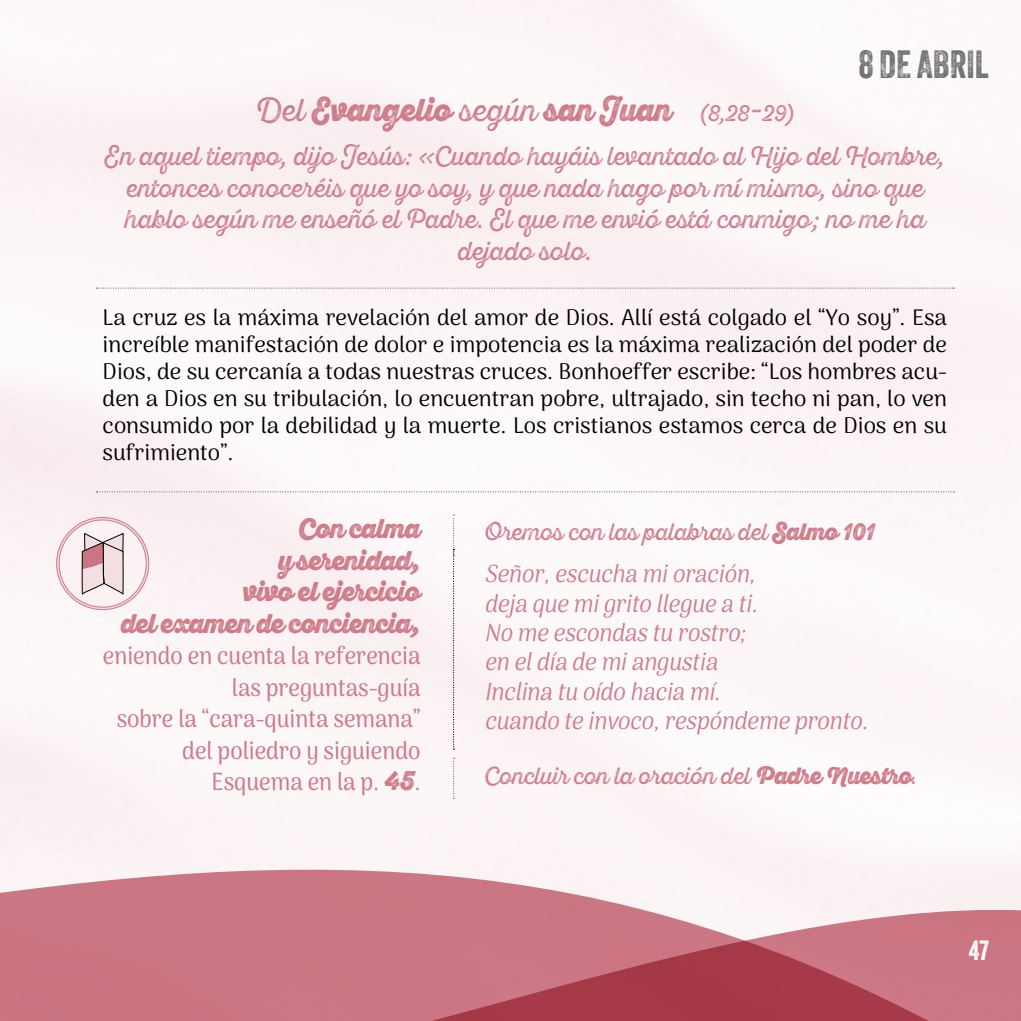
<style>
.page{position:relative;width:1021px;height:1021px;background:#fff}
.page>*{position:absolute;margin:0;border:0;box-sizing:border-box;transform-origin:0 0}
.t1{font:38.25px "Veneer Two";color:#706f6f}
.t2{font:31.5px "Sant Elia Rough Black Two";color:#cf7c8a;scale:.91 1}
.t3{font:27px/31.5px "Sant Elia Rough Black Two";letter-spacing:-.02em;color:#cf7c8a;text-align:right;scale:.91 1}
.t4{font:27px "Veneer";color:#fff}
.t5{font:25.88px/31.5px "Sant Elia Rough Two";color:#cf7c8a;text-align:center;scale:.91 1}
.t6{font:italic 24.75px/29.2px "Arima Koshi";color:#cf7c8a;scale:.91 1}
.t7{font:500 24.75px/31.5px "Arima Koshi";color:#cf7c8a;text-align:right;scale:.91 1}
.t8{font:23.62px "Sant Elia Rough Two";letter-spacing:-.01em;color:#cf7c8a;scale:.91 1}
.t9{font:22.5px/27px "Arima Koshi";color:#000;text-align:justify}
.s1{font-family:"Sant Elia Rough Two"}
.s2{font-family:"Sant Elia Rough Two";font-size:22.5px}
.s3{font-family:"Sant Elia Rough Black Two";font-weight:400;font-size:27px}
.s4{font-family:"Sant Elia Rough Black Two"}
</style>
<div class="page">
<img style="left:0;top:0;width:1020px;height:1020px">
<svg style="left:96px;top:491px;width:858px;height:1px"></svg>
<svg style="left:96px;top:287px;width:858px;height:8px"></svg>
<svg style="left:453px;top:514px;width:1px;height:235px"></svg>
<svg style="left:453px;top:757px;width:1px;height:41px"></svg>
<div style="left:58px;top:518px;width:89px;height:90px;background:#faf2f3;border-radius:50%"></div>
<div style="left:56px;top:517px;width:93px;height:93px;border:3px solid #f1d8dc;border-radius:50%"></div>
<svg style="left:82px;top:533px;width:41px;height:61px;background:#d5bbbf"></svg>
<h1 class="t1" style="left:858px;top:41px;width:132px">8 DE ABRIL</h1>
<h2 class="t2" style="left:255px;top:92px;width:593px"><span class="s1">Del</span> Evangelio <span class="s1">según</span> san Juan <span class="s2">(8,28</span><span class="s1">-</span><span class="s2">29)</span></h2>
<p class="t5" style="left:105px;top:140px;width:925px">En aquel tiempo, dijo Jesús: «Cuando hayáis levantado al Hijo del Hombre, entonces conoceréis que yo soy, y que nada hago por mí mismo, sino que hablo según me enseñó el Padre. El que me envió está conmigo; no me ha dejado solo.</p>
<p class="t9" style="left:103px;top:304px;width:846px">La cruz es la máxima revelación del amor de Dios. Allí está colgado el “Yo soy”. Esa increíble manifestación de dolor e impotencia es la máxima realización del poder de Dios, de su cercanía a todas nuestras cruces. Bonhoeffer escribe: “Los hombres acu&shy;den a Dios en su tribulación, lo encuentran pobre, ultrajado, sin techo ni pan, lo ven consumido por la debilidad y la muerte. Los cristianos estamos cerca de Dios en su sufrimiento”.</p>
<p class="t3" style="left:121px;top:513px;width:331px">Con calma<br>y serenidad,<br>vivo el ejercicio<br>del examen de conciencia,</p>
<p class="t7" style="left:103px;top:640px;width:350px">eniendo en cuenta la referencia las preguntas-guía<br>sobre la “cara-quinta semana” del poliedro y siguiendo<br>Esquema en la p. <span class="s3">45</span>.</p>
<p class="t8" style="left:484px;top:518px;width:430px">Oremos con las palabras del <span class="s4">Salmo 101</span></p>
<p class="t6" style="left:484px;top:559px;width:430px">Señor,escuchamioración, dejaquemigritollegueati.<br>Nomeescondasturostro;<br>en eldíademiangustia<br>Inclinatuoídohaciamí. cuandoteinvoco,respóndemepronto.</p>
<p class="t8" style="left:484px;top:761px;width:477px">Concluir con la oración del <span class="s4">Padre Nuestro</span>.</p>
<p class="t4" style="left:968px;top:933px;width:22px">47</p>
</div>
